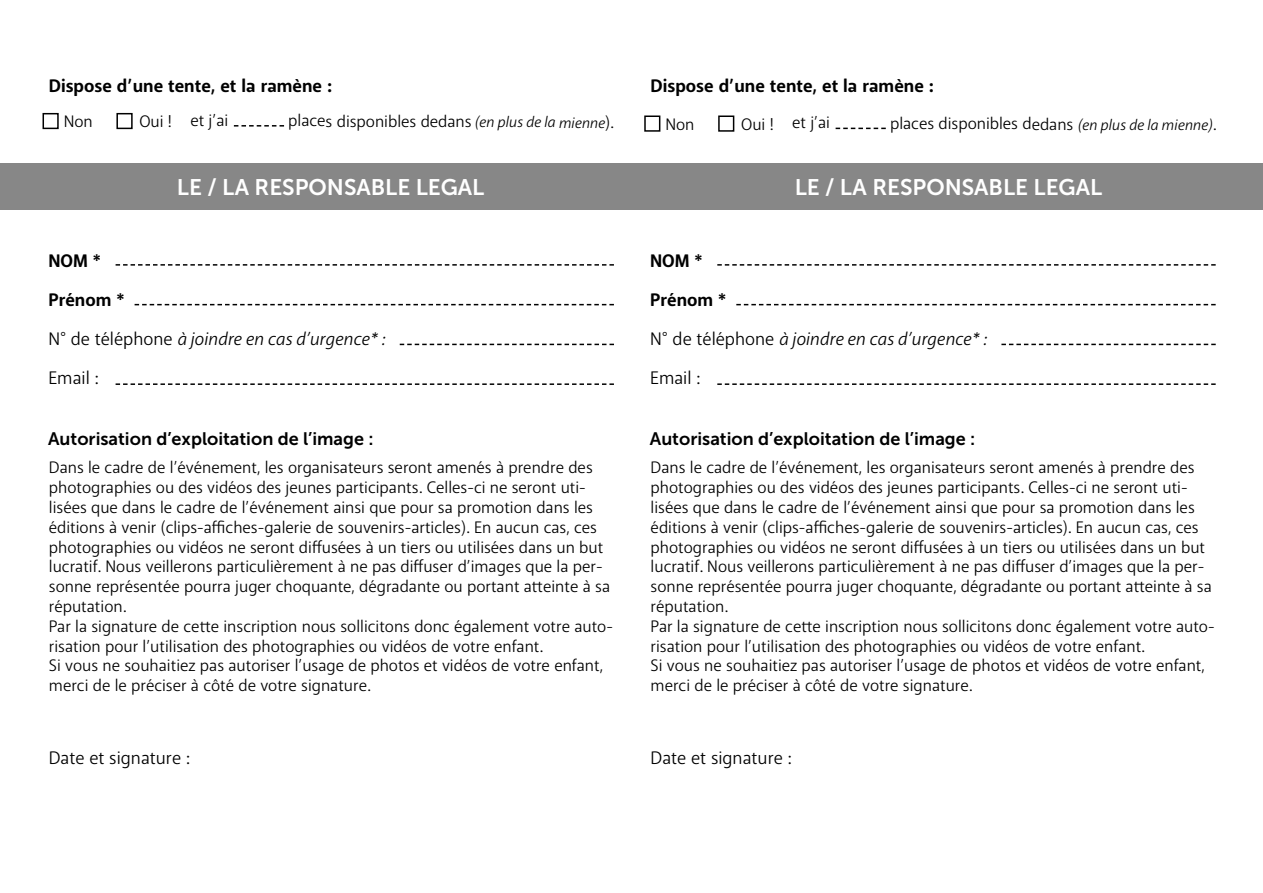
<style>
.page{position:relative;width:1263px;height:893px;background:#fff}
.page>*{position:absolute;margin:0;border:0;box-sizing:border-box;transform-origin:0 0}
.t1{font:22.5px "Museo Sans 700";color:#fff}
.t2{font:italic 18px/39px "Anago";color:#000}
.t3{font:18px "Museo Sans 700";color:#000}
.t4{font:700 18px "Anago";color:#000}
.t5{font:18px "Anago";color:#000}
.t6{font:16.5px/19.8px "Anago";color:#000}
.s1{font-style:italic;font-size:15px}
.s2{font-weight:700;font-style:normal}
.s3{font-style:normal}
</style>
<div class="page">
<div style="left:638px;top:163px;width:625px;height:46px;background:#878787"></div>
<svg style="left:717px;top:264px;width:499px;height:2px"></svg>
<svg style="left:736px;top:304px;width:480px;height:1px"></svg>
<svg style="left:717px;top:383px;width:499px;height:2px"></svg>
<svg style="left:1001px;top:344px;width:215px;height:1px"></svg>
<svg style="left:836px;top:128px;width:50px;height:1px"></svg>
<svg style="left:234px;top:125px;width:50px;height:2px"></svg>
<div style="left:0;top:163px;width:674px;height:46px;background:#878787"></div>
<svg style="left:116px;top:264px;width:498px;height:2px"></svg>
<svg style="left:135px;top:304px;width:479px;height:1px"></svg>
<svg style="left:116px;top:383px;width:498px;height:2px"></svg>
<svg style="left:400px;top:344px;width:214px;height:1px"></svg>
<div style="left:644px;top:115px;width:16px;height:17px;border:2px solid #000"></div>
<div style="left:43px;top:113px;width:16px;height:16px;border:2px solid #000"></div>
<div style="left:718px;top:115px;width:16px;height:17px;border:2px solid #000"></div>
<div style="left:116px;top:113px;width:17px;height:16px;border:2px solid #000"></div>
<p class="t4" style="left:49px;top:74px;width:284px">Dispose d’une tente, et la ramène :</p>
<p class="t4" style="left:651px;top:74px;width:284px">Dispose d’une tente, et la ramène :</p>
<p class="t6" style="left:190px;top:110px;width:39px">et j’ai</p>
<p class="t6" style="left:288px;top:111px;width:327px">places disponibles dedans <span class="s1">(en plus de la mienne</span>).</p>
<p class="t6" style="left:792px;top:113px;width:39px">et j’ai</p>
<p class="t6" style="left:890px;top:114px;width:328px">places disponibles dedans <span class="s1">(en plus de la mienne)</span>.</p>
<p class="t6" style="left:64px;top:112px;width:31px">Non</p>
<p class="t6" style="left:139px;top:112px;width:34px">Oui !</p>
<p class="t6" style="left:665px;top:114px;width:31px">Non</p>
<p class="t6" style="left:741px;top:114px;width:34px">Oui !</p>
<h1 class="t1" style="left:177px;top:174px;width:309px">LE / LA RESPONSABLE LEGAL</h1>
<h1 class="t1" style="left:795px;top:174px;width:309px">LE / LA RESPONSABLE LEGAL</h1>
<p class="t2" style="left:48px;top:242px;width:338px"><span class="s2">NOM *<br>Prénom *<br></span><span class="s3">N° de téléphone</span> à joindre en cas d’urgence* :</p>
<p class="t2" style="left:650px;top:242px;width:338px"><span class="s2">NOM *<br>Prénom *<br></span><span class="s3">N° de téléphone</span> à joindre en cas d’urgence* :</p>
<p class="t5" style="left:48px;top:367px;width:52px">Email :</p>
<p class="t5" style="left:650px;top:367px;width:52px">Email :</p>
<p class="t3" style="left:48px;top:429px;width:327px">Autorisation d’exploitation de l’image :</p>
<p class="t3" style="left:650px;top:429px;width:327px">Autorisation d’exploitation de l’image :</p>
<p class="t6" style="left:49px;top:458px;width:566px">Dans le cadre de l’événement, les organisateurs seront amenés à prendre des photographies ou des vidéos des jeunes participants. Celles-ci ne seront uti&shy;lisées que dans le cadre de l’événement ainsi que pour sa promotion dans les éditions à venir (clips-affiches-galerie de souvenirs-articles). En aucun cas, ces photographies ou vidéos ne seront diffusées à un tiers ou utilisées dans un but lucratif. Nous veillerons particulièrement à ne pas diffuser d’images que la per&shy;sonne représentée pourra juger choquante, dégradante ou portant atteinte à sa réputation.<br>Par la signature de cette inscription nous sollicitons donc également votre auto&shy;risation pour l’utilisation des photographies ou vidéos de votre enfant.<br>Si vous ne souhaitiez pas autoriser l’usage de photos et vidéos de votre enfant, merci de le préciser à côté de votre signature.</p>
<p class="t6" style="left:651px;top:458px;width:566px">Dans le cadre de l’événement, les organisateurs seront amenés à prendre des photographies ou des vidéos des jeunes participants. Celles-ci ne seront uti&shy;lisées que dans le cadre de l’événement ainsi que pour sa promotion dans les éditions à venir (clips-affiches-galerie de souvenirs-articles). En aucun cas, ces photographies ou vidéos ne seront diffusées à un tiers ou utilisées dans un but lucratif. Nous veillerons particulièrement à ne pas diffuser d’images que la per&shy;sonne représentée pourra juger choquante, dégradante ou portant atteinte à sa réputation.<br>Par la signature de cette inscription nous sollicitons donc également votre auto&shy;risation pour l’utilisation des photographies ou vidéos de votre enfant.<br>Si vous ne souhaitiez pas autoriser l’usage de photos et vidéos de votre enfant, merci de le préciser à côté de votre signature.</p>
<p class="t5" style="left:49px;top:747px;width:142px">Date et signature :</p>
<p class="t5" style="left:651px;top:747px;width:142px">Date et signature :</p>
</div>
